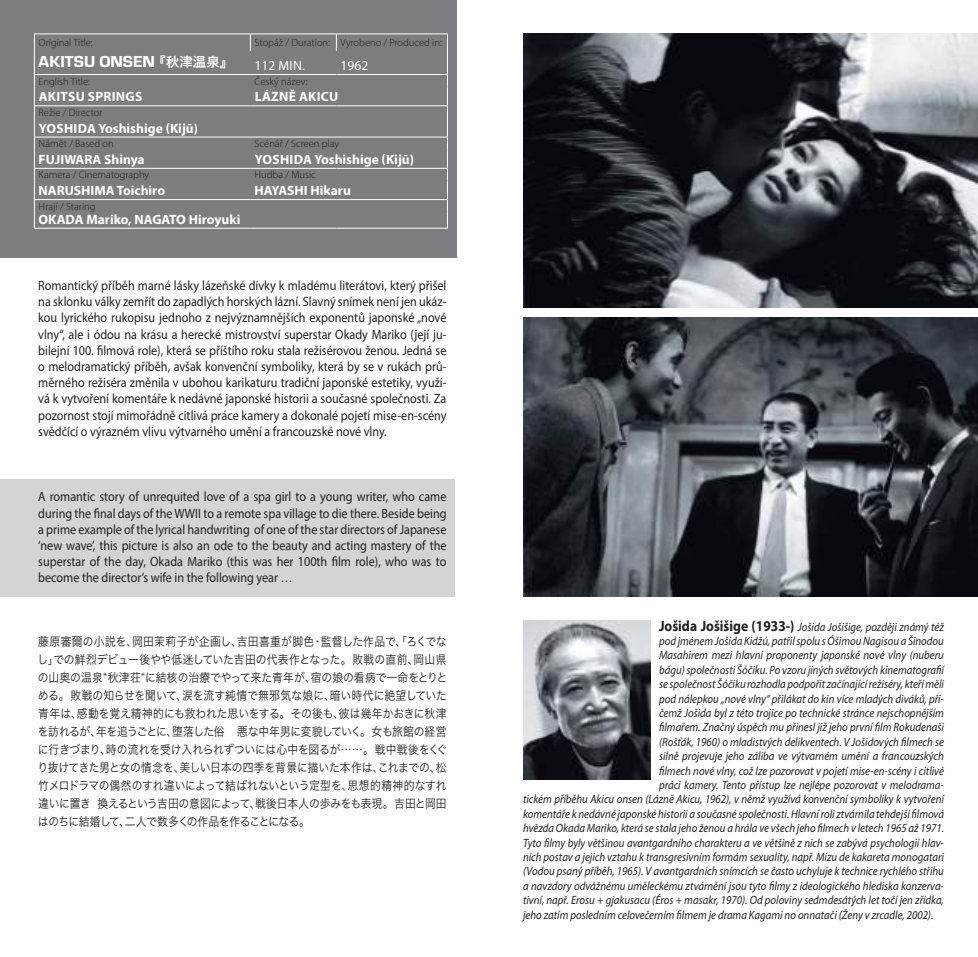
<style>
.page{position:relative;width:978px;height:957px;background:#fff}
.page>*{position:absolute;margin:0;border:0;box-sizing:border-box;transform-origin:0 0}
.t1{font:16.5px "Eurostile Hea";color:#fff}
.t2{font:13.5px/16.2px "Myriad Pro";color:#241f1f;text-align:justify;scale:.9 1}
.t3{font:700 13.5px "Myriad Pro";color:#fff}
.t4{font:700 13.5px "Myriad Pro";letter-spacing:.02em;color:#fff}
.t5{font:13.5px "Myriad Pro";color:#fff}
.t6{font:italic 12px "Myriad Pro";color:#241f1f;scale:.9 1}
.t7{font:12px/18px "Hira Kaku Pro W3";letter-spacing:-.035em;color:#241f1f;text-align:justify;scale:.9 1}
.t8{font:300 10.5px "Myriad Pro";color:#241f1f}
.s1{font-family:"Hira Kaku Pro W6";font-size:13.5px}
.s2{font-weight:700;font-style:normal;font-size:15px}
</style>
<div class="page">
<img style="left:523px;top:34px;width:455px;height:273px">
<img style="left:523px;top:317px;width:455px;height:279px">
<img style="left:523px;top:620px;width:128px;height:159px">
<div style="left:0;top:479px;width:455px;height:117px;background:#d5d4d5"></div>
<div style="left:0;top:0;width:456px;height:257px;background:#7d7c7e"></div>
<svg style="left:250px;top:35px;width:1px;height:16px"></svg>
<svg style="left:336px;top:35px;width:1px;height:16px"></svg>
<hr style="left:34px;top:34px;width:216px;height:1px;background:#fff">
<hr style="left:250px;top:34px;width:86px;height:1px;background:#fff">
<hr style="left:336px;top:34px;width:112px;height:1px;background:#fff">
<hr style="left:34px;top:105px;width:216px;height:1px;background:#fff">
<hr style="left:34px;top:168px;width:216px;height:1px;background:#fff">
<hr style="left:34px;top:199px;width:216px;height:1px;background:#fff">
<hr style="left:34px;top:137px;width:216px;height:1px;background:#fff">
<hr style="left:34px;top:74px;width:216px;height:1px;background:#fff">
<svg style="left:34px;top:34px;width:1px;height:194px"></svg>
<hr style="left:34px;top:228px;width:216px;height:1px;background:#fff">
<hr style="left:250px;top:228px;width:86px;height:1px;background:#fff">
<hr style="left:336px;top:228px;width:112px;height:1px;background:#fff">
<hr style="left:250px;top:74px;width:86px;height:1px;background:#fff">
<hr style="left:336px;top:74px;width:112px;height:1px;background:#fff">
<hr style="left:250px;top:105px;width:86px;height:1px;background:#fff">
<hr style="left:336px;top:105px;width:112px;height:1px;background:#fff">
<hr style="left:250px;top:137px;width:86px;height:1px;background:#fff">
<hr style="left:336px;top:137px;width:112px;height:1px;background:#fff">
<hr style="left:250px;top:168px;width:86px;height:1px;background:#fff">
<hr style="left:336px;top:168px;width:112px;height:1px;background:#fff">
<svg style="left:447px;top:34px;width:1px;height:194px"></svg>
<hr style="left:250px;top:199px;width:86px;height:1px;background:#fff">
<hr style="left:336px;top:199px;width:112px;height:1px;background:#fff">
<p class="t8" style="left:39px;top:37px;width:56px">Original Title:</p>
<p class="t8" style="left:255px;top:37px;width:189px">Stopáž / Duration: Vyrobeno / Produced in:</p>
<h1 class="t1" style="left:39px;top:50px;width:196px">AKITSU ONSEN <span class="s1">『秋津温泉』</span></h1>
<p class="t5" style="left:255px;top:57px;width:52px">112 MIN.</p>
<p class="t5" style="left:341px;top:57px;width:29px">1962</p>
<p class="t8" style="left:39px;top:75px;width:53px">English Title:</p>
<p class="t8" style="left:255px;top:75px;width:55px">Český název:</p>
<p class="t4" style="left:39px;top:88px;width:105px">AKITSU SPRINGS</p>
<p class="t4" style="left:255px;top:88px;width:85px">LÁZNĚ AKICU</p>
<p class="t8" style="left:39px;top:106px;width:65px">Režie / Director</p>
<p class="t3" style="left:39px;top:119px;width:161px">YOSHIDA Yoshishige (Kijū)</p>
<p class="t8" style="left:39px;top:137px;width:76px">Námět / Based on</p>
<p class="t8" style="left:255px;top:137px;width:86px">Scénář / Screen play</p>
<p class="t3" style="left:39px;top:150px;width:108px">FUJIWARA Shinya</p>
<p class="t3" style="left:255px;top:150px;width:161px">YOSHIDA Yoshishige (Kijū)</p>
<p class="t8" style="left:39px;top:168px;width:112px">Kamera / Cinematography</p>
<p class="t8" style="left:255px;top:168px;width:63px">Hudba / Music</p>
<p class="t3" style="left:39px;top:182px;width:128px">NARUSHIMA Toichiro</p>
<p class="t3" style="left:255px;top:182px;width:98px">HAYASHI Hikaru</p>
<p class="t8" style="left:39px;top:200px;width:58px">Hrají / Staring</p>
<p class="t3" style="left:39px;top:211px;width:203px">OKADA Mariko, NAGATO Hiroyuki</p>
<p class="t2" style="left:38px;top:277px;width:455px">Romantický příběh marné lásky lázeňské dívky k mladému literátovi, který přišel na sklonku války zemřít do zapadlých horských lázní. Slavný snímek není jen ukáz&shy;kou lyrického rukopisu jednoho z nejvýznamnějších exponentů japonské „nové vlny“, ale i ódou na krásu a herecké mistrovství superstar Okady Mariko (její ju&shy;bilejní 100. filmová role), která se příštího roku stala režisérovou ženou. Jedná se o melodramatický příběh, avšak konvenční symboliky, která by se v rukách prů&shy;měrného režiséra změnila v ubohou karikaturu tradiční japonské estetiky, využí&shy;vá k vytvoření komentáře k nedávné japonské historii a současné společnosti. Za pozornost stojí mimořádně citlivá práce kamery a dokonalé pojetí mise-en-scény svědčící o výrazném vlivu výtvarného umění a francouzské nové vlny.</p>
<p class="t2" style="left:38px;top:488px;width:455px">A romantic story of unrequited love of a spa girl to a young writer, who came during the final days of the WWII to a remote spa village to die there. Beside being a prime example of the lyrical handwriting of one of the star directors of Japanese ‘new wave’, this picture is also an ode to the beauty and acting mastery of the superstar of the day, Okada Mariko (this was her 100th film role), who was to become the director’s wife in the following year …</p>
<p class="t7" style="left:37px;top:632px;width:457px">藤原審爾の小説を、岡田茉莉子が企画し、吉田喜重が脚色・監督した作品で、「ろくでなし」での鮮烈デビュー後やや低迷していた吉田の代表作となった。 敗戦の直前、岡山県の山奥の温泉“秋津荘“に結核の治療でやって来た青年が、宿の娘の看病で一命をとりとめる。 敗戦の知らせを聞いて、涙を流す純情で無邪気な娘に、暗い時代に絶望していた青年は、感動を覚え精神的にも救われた思いをする。その後も、彼は幾年かおきに秋津を訪れるが、年を追うごとに、堕落した俗 悪な中年男に変貌していく。女も旅館の経営に行きづまり、時の流れを受け入れられずついには心中を図るが……。 戦中戦後をくぐり抜けてきた男と女の情念を、美しい日本の四季を背景に描いた本作は、これまでの、松竹メロドラマの偶然のすれ違いによって結ばれないという定型を、思想的精神的なすれ違いに置き 換えるという吉田の意図によって、戦後日本人の歩みをも表現。吉田と岡田はのちに結婚して、二人で数多くの作品を作ることになる。</p>
<p class="t6" style="left:659px;top:619px;width:318px"><span class="s2">Jošida Jošišige (1933-)</span> Jošida Jošišige, později známý též</p>
<p class="t6" style="left:659px;top:633px;width:318px">pod jménem Jošida Kidžú, patřil spolu s Óšimou Nagisou a Šinodou</p>
<p class="t6" style="left:659px;top:648px;width:318px">Masahirem mezi hlavní proponenty japonské nové vlny (nuberu</p>
<p class="t6" style="left:659px;top:662px;width:318px">bágu) společnosti Šóčiku. Po vzoru jiných světových kinematografií</p>
<p class="t6" style="left:659px;top:676px;width:318px">se společnost Šóčiku rozhodla podpořit začínající režiséry, kteří měli</p>
<p class="t6" style="left:659px;top:691px;width:318px">pod nálepkou „nové vlny“ přilákat do kin více mladých diváků, při-</p>
<p class="t6" style="left:659px;top:705px;width:318px">čemž Jošida byl z této trojice po technické stránce nejschopnějším</p>
<p class="t6" style="left:659px;top:720px;width:318px">filmařem. Značný úspěch mu přinesl již jeho první film Rokudenaši</p>
<p class="t6" style="left:659px;top:734px;width:318px">(Rošťák, 1960) o mladistvých delikventech. V Jošidových filmech se</p>
<p class="t6" style="left:659px;top:748px;width:318px">silně projevuje jeho záliba ve výtvarném umění a francouzských</p>
<p class="t6" style="left:659px;top:763px;width:318px">filmech nové vlny, což lze pozorovat v pojetí mise-en-scény i citlivé</p>
<p class="t6" style="left:659px;top:777px;width:318px">práci kamery. Tento přístup lze nejlépe pozorovat v melodrama-</p>
<p class="t6" style="left:523px;top:792px;width:469px">tickém příběhu Akicu onsen (Lázně Akicu, 1962), v němž využívá konvenční symboliky k vytvoření</p>
<p class="t6" style="left:523px;top:806px;width:469px">komentáře k nedávné japonské historii a současné společnosti. Hlavní roli ztvárnila tehdejší filmová</p>
<p class="t6" style="left:523px;top:821px;width:469px">hvězda Okada Mariko, která se stala jeho ženou a hrála ve všech jeho filmech v letech 1965 až 1971.</p>
<p class="t6" style="left:523px;top:835px;width:469px">Tyto filmy byly většinou avantgardního charakteru a ve většině z nich se zabývá psychologií hlav-</p>
<p class="t6" style="left:523px;top:849px;width:469px">ních postav a jejich vztahu k transgresivním formám sexuality, např. Mizu de kakareta monogatari</p>
<p class="t6" style="left:523px;top:864px;width:469px">(Vodou psaný příběh, 1965). V avantgardních snímcích se často uchyluje k technice rychlého střihu</p>
<p class="t6" style="left:523px;top:878px;width:469px">a navzdory odvážnému uměleckému ztvárnění jsou tyto filmy z ideologického hlediska konzerva-</p>
<p class="t6" style="left:523px;top:893px;width:469px">tivní, např. Erosu + gjakusacu (Éros + masakr, 1970). Od poloviny sedmdesátých let točí jen zřídka,</p>
<p class="t6" style="left:523px;top:907px;width:457px">jeho zatím posledním celovečerním filmem je drama Kagami no onnatači (Ženy v zrcadle, 2002).</p>
</div>
